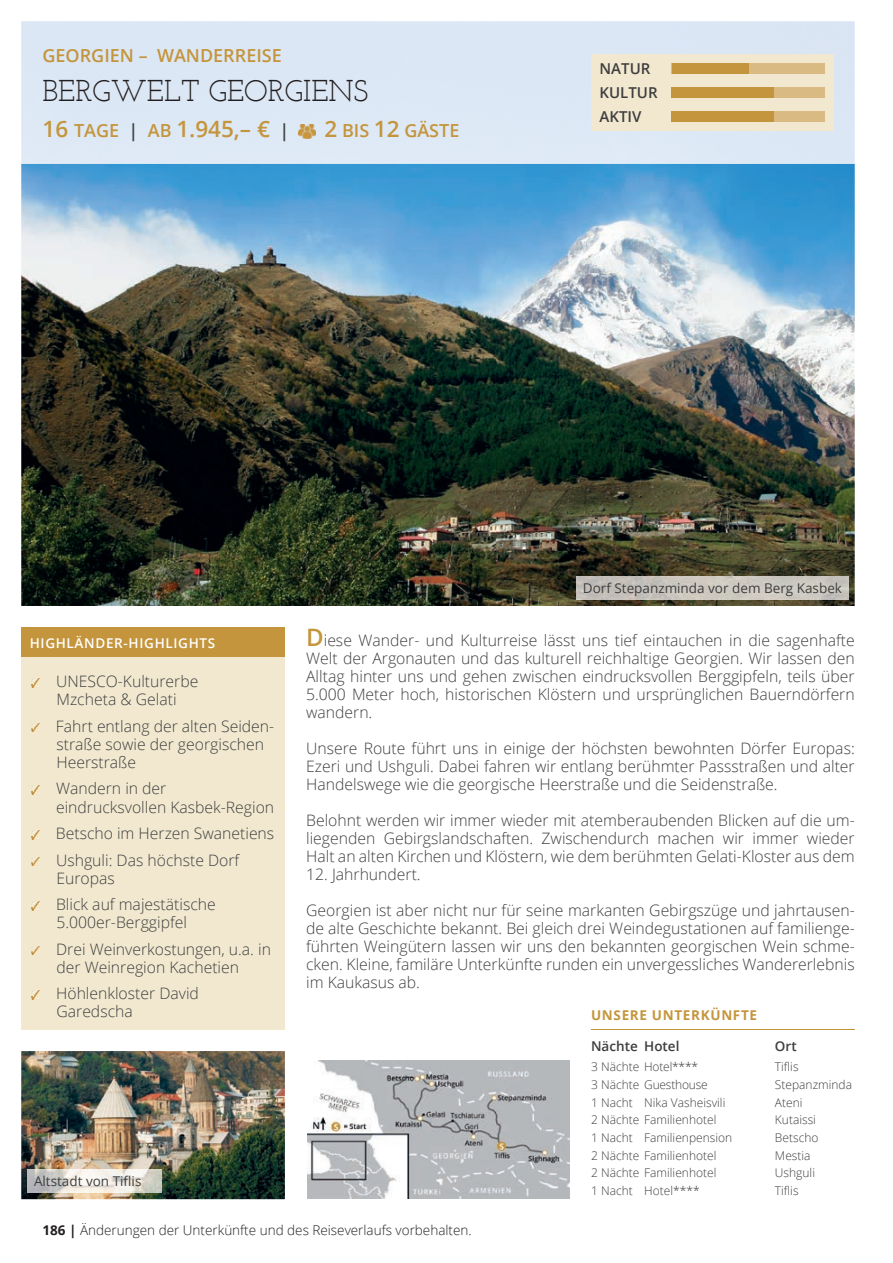
<style>
.page{position:relative;width:893px;height:1263px;background:#fff}
.page>*{position:absolute;margin:0;border:0;box-sizing:border-box;transform-origin:0 0}
.t1{font:30px "Josefin Slab";color:#231f20}
.t2{font:600 22.5px "Open Sans";color:#c4953c}
.t3{font:600 18px "Open Sans";color:#c4953c}
.t4{font:300 15.75px/18px "Open Sans";color:#3e3e3f}
.t5{font:600 15px/24px "Open Sans";color:#3e3e3f}
.t6{font:300 13.5px "Open Sans";color:#231f20}
.t7{font:13.5px "Open Sans";color:#3e3e3f}
.t8{font:600 13.5px "Open Sans";letter-spacing:.05em;color:#fff}
.t9{font:700 13.5px "Open Sans";letter-spacing:.05em;color:#c4953c}
.t10{font:600 13.5px "Open Sans";color:#3e3e3f}
.t11{font:300 12px "Open Sans";color:#3e3e3f}
.s1{font-size:18px}
.s2{font-size:18px;color:#3e3e3f}
.s3{font-size:22.5px}
.s4{font-weight:600;font-size:24px;color:#c4953c}
.s5{font-weight:700}
</style>
<div class="page">
<img style="left:21px;top:164px;width:834px;height:442px">
<div style="left:21px;top:21px;width:834px;height:143px;background:#dce7f5"></div>
<img style="left:299px;top:124px;width:17px;height:15px">
<div style="left:21px;top:638px;width:264px;height:392px;background:#f1e8cf"></div>
<div style="left:21px;top:627px;width:264px;height:30px;background:#c4953c"></div>
<svg style="left:32px;top:679px;width:8px;height:8px"></svg>
<svg style="left:32px;top:723px;width:8px;height:9px"></svg>
<svg style="left:32px;top:786px;width:8px;height:8px"></svg>
<svg style="left:32px;top:830px;width:8px;height:9px"></svg>
<svg style="left:32px;top:857px;width:8px;height:8px"></svg>
<svg style="left:32px;top:901px;width:8px;height:9px"></svg>
<svg style="left:32px;top:946px;width:8px;height:8px"></svg>
<svg style="left:32px;top:990px;width:8px;height:9px"></svg>
<img style="left:307px;top:1060px;width:263px;height:139px">
<div style="left:591px;top:54px;width:242px;height:77px;background:#f1e8cf"></div>
<div style="left:672px;top:111px;width:153px;height:11px;background:#d9ba82"></div>
<div style="left:672px;top:87px;width:153px;height:11px;background:#d9ba82"></div>
<div style="left:672px;top:63px;width:153px;height:11px;background:#d9ba82"></div>
<div style="left:672px;top:63px;width:76px;height:11px;background:#c4953c"></div>
<div style="left:672px;top:87px;width:102px;height:11px;background:#c4953c"></div>
<div style="left:672px;top:111px;width:102px;height:11px;background:#c4953c"></div>
<hr style="left:591px;top:1029px;width:264px;height:1px;background:#c4953c">
<img style="left:576px;top:576px;width:272px;height:24px">
<img style="left:21px;top:1051px;width:264px;height:148px">
<img style="left:28px;top:1170px;width:133px;height:23px">
<p class="t3" style="left:43px;top:43px;width:241px">GEORGIEN – WANDERREISE</p>
<h1 class="t1" style="left:43px;top:73px;width:327px">BERGWELT GEORGIENS</h1>
<h2 class="t2" style="left:43px;top:113px;width:248px">16 <span class="s1">TAGE</span> <span class="s2">|</span> <span class="s1">AB</span> 1.945,– € <span class="s2">|</span></h2>
<p class="t3" style="left:324px;top:118px;width:136px"><span class="s3">2</span> BIS <span class="s3">12</span> GÄSTE</p>
<p class="t5" style="left:600px;top:56px;width:60px">NATUR<br>KULTUR<br>AKTIV</p>
<p class="t7" style="left:583px;top:579px;width:261px">Dorf Stepanzminda vor dem Berg Kasbek</p>
<p class="t8" style="left:30px;top:634px;width:187px">HIGHLÄNDER-HIGHLIGHTS</p>
<p class="t4" style="left:56px;top:672px;width:144px">UNESCO-Kulturerbe<br>Mzcheta &amp; Gelati</p>
<p class="t4" style="left:56px;top:717px;width:220px">Fahrt entlang der alten Seiden&shy;straße sowie der georgischen<br>Heerstraße</p>
<p class="t4" style="left:56px;top:779px;width:220px">Wandern in der eindrucksvollen Kasbek-Region</p>
<p class="t4" style="left:56px;top:819px;width:220px;line-height:26.5px">Betscho im Herzen Swanetiens<br>Ushguli: Das höchste Dorf</p>
<p class="t4" style="left:56px;top:864px;width:161px;line-height:26.5px">Europas<br>Blick auf majestätische</p>
<p class="t4" style="left:56px;top:908px;width:216px;line-height:26.5px">5.000er-Berggipfel<br>Drei Weinverkostungen, u.a. in</p>
<p class="t4" style="left:56px;top:953px;width:185px;line-height:26.5px">der Weinregion Kachetien<br>Höhlenkloster David</p>
<p class="t4" style="left:56px;top:1002px;width:78px">Garedscha</p>
<p class="t7" style="left:34px;top:1172px;width:109px">Altstadt von Tiflis</p>
<p class="t4" style="left:306px;top:630px;width:550px;text-align:justify"><span class="s4">D</span>iese Wander- und Kulturreise lässt uns tief eintauchen in die sagenhafte Welt der Argonauten und das kulturell reichhaltige Georgien. Wir lassen den Alltag hinter uns und gehen zwischen eindrucksvollen Berggipfeln, teils über 5.000 Meter hoch, historischen Klöstern und ursprünglichen Bauerndörfern wandern.</p>
<p class="t4" style="left:306px;top:738px;width:550px;text-align:justify">Unsere Route führt uns in einige der höchsten bewohnten Dörfer Europas:<br>Ezeri und Ushguli. Dabei fahren wir entlang berühmter Passstraßen und alter Handelswege wie die georgische Heerstraße und die Seidenstraße.</p>
<p class="t4" style="left:306px;top:810px;width:550px;text-align:justify">Belohnt werden wir immer wieder mit atemberaubenden Blicken auf die um&shy;liegenden Gebirgslandschaften. Zwischendurch machen wir immer wieder Halt an alten Kirchen und Klöstern, wie dem berühmten Gelati-Kloster aus dem</p>
<p class="t4" style="left:306px;top:864px;width:116px">12. Jahrhundert.</p>
<p class="t4" style="left:306px;top:900px;width:550px;text-align:justify">Georgien ist aber nicht nur für seine markanten Gebirgszüge und jahrtausen&shy;de alte Geschichte bekannt. Bei gleich drei Weindegustationen auf familienge&shy;führten Weingütern lassen wir uns den bekannten georgischen Wein schme&shy;cken. Kleine, familäre Unterkünfte runden ein unvergessliches Wandererlebnis im Kaukasus ab.</p>
<p class="t9" style="left:591px;top:1006px;width:168px">UNSERE UNTERKÜNFTE</p>
<p class="t10" style="left:591px;top:1037px;width:90px">Nächte Hotel</p>
<p class="t10" style="left:775px;top:1037px;width:23px">Ort</p>
<p class="t11" style="left:591px;top:1058px;width:108px">3 Nächte Hotel****</p>
<p class="t11" style="left:775px;top:1058px;width:25px">Tiflis</p>
<p class="t11" style="left:591px;top:1076px;width:118px">3 Nächte Guesthouse</p>
<p class="t11" style="left:775px;top:1076px;width:79px">Stepanzminda</p>
<p class="t11" style="left:591px;top:1094px;width:136px">1 Nacht Nika Vasheisvili</p>
<p class="t11" style="left:775px;top:1094px;width:29px">Ateni</p>
<p class="t11" style="left:591px;top:1111px;width:127px">2 Nächte Familienhotel</p>
<p class="t11" style="left:775px;top:1111px;width:43px">Kutaissi</p>
<p class="t11" style="left:591px;top:1129px;width:143px">1 Nacht Familienpension</p>
<p class="t11" style="left:775px;top:1129px;width:45px">Betscho</p>
<p class="t11" style="left:591px;top:1147px;width:127px">2 Nächte Familienhotel</p>
<p class="t11" style="left:775px;top:1147px;width:37px">Mestia</p>
<p class="t11" style="left:591px;top:1165px;width:127px">2 Nächte Familienhotel</p>
<p class="t11" style="left:775px;top:1165px;width:42px">Ushguli</p>
<p class="t11" style="left:591px;top:1182px;width:110px">1 Nacht Hotel****</p>
<p class="t11" style="left:775px;top:1182px;width:25px">Tiflis</p>
<p class="t6" style="left:43px;top:1221px;width:431px"><span class="s5">186 |</span> Änderungen der Unterkünfte und des Reiseverlaufs vorbehalten.</p>
</div>
